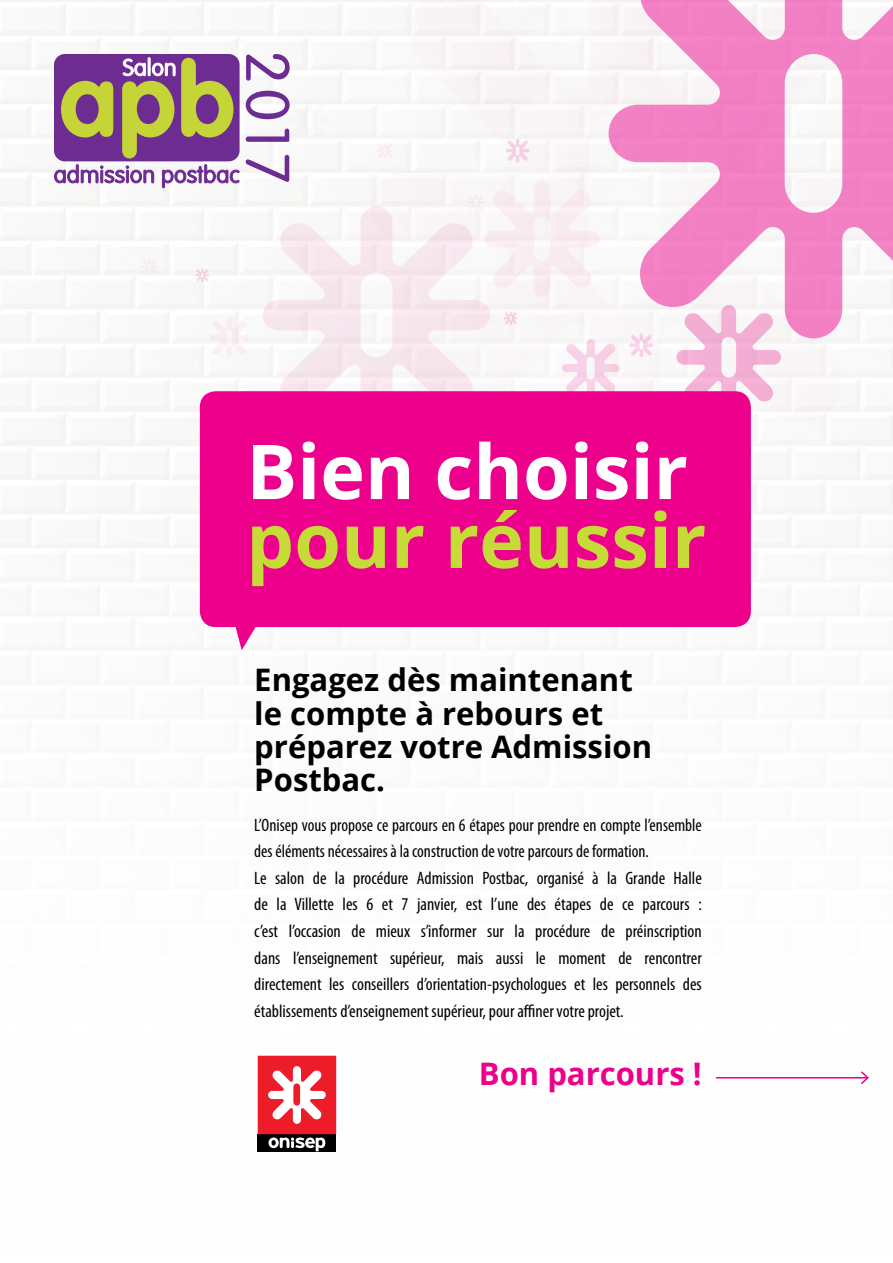
<style>
.page{position:relative;width:893px;height:1263px;background:#fff}
.page>*{position:absolute;margin:0;border:0;box-sizing:border-box;transform-origin:0 0}
.t1{font:700 75.75px "Open Sans";color:#fff}
.t2{font:700 75.75px "Open Sans";color:#c6da38}
.t3{font:700 31.05px/33.3px "Open Sans";color:#000}
.t4{font:700 31.05px "Open Sans";color:#ec008c}
.t5{font:condensed 18px/26.5px "Myriad Pro";color:#000}
</style>
<div class="page">
<img style="left:0;top:0;width:876px;height:1152px">
<svg style="left:314px;top:0;width:116px;height:207px"></svg>
<svg style="left:430px;top:194px;width:463px;height:418px"></svg>
<svg style="left:263px;top:207px;width:227px;height:184px;fill:#f7eaf1"></svg>
<svg style="left:490px;top:194px;width:303px;height:226px"></svg>
<div style="left:386px;top:0;width:223px;height:194px;background:#f9f6f7"></div>
<svg style="left:504px;top:311px;width:14px;height:14px"></svg>
<svg style="left:195px;top:268px;width:14px;height:14px"></svg>
<svg style="left:629px;top:338px;width:24px;height:19px"></svg>
<svg style="left:506px;top:139px;width:24px;height:24px"></svg>
<svg style="left:210px;top:318px;width:39px;height:39px"></svg>
<svg style="left:141px;top:258px;width:17px;height:17px"></svg>
<svg style="left:376px;top:142px;width:17px;height:17px"></svg>
<svg style="left:467px;top:181px;width:133px;height:116px"></svg>
<svg style="left:562px;top:339px;width:58px;height:52px"></svg>
<svg style="left:609px;top:0;width:284px;height:338px;fill:#f482c6"></svg>
<svg style="left:676px;top:305px;width:105px;height:105px"></svg>
<div style="left:54px;top:54px;width:186px;height:107px;background:#6d2c91;border-radius:11px"></div>
<svg style="left:61px;top:81px;width:52px;height:56px"></svg>
<svg style="left:54px;top:164px;width:100px;height:19px"></svg>
<svg style="left:162px;top:164px;width:78px;height:24px"></svg>
<svg style="left:122px;top:57px;width:111px;height:101px"></svg>
<svg style="left:246px;top:54px;width:44px;height:27px"></svg>
<svg style="left:246px;top:91px;width:82px;height:51px"></svg>
<svg style="left:246px;top:155px;width:43px;height:27px"></svg>
<div style="left:258px;top:1134px;width:78px;height:17px;background:#000"></div>
<div style="left:258px;top:1056px;width:78px;height:78px;background:#ed1c29"></div>
<svg style="left:268px;top:1066px;width:58px;height:58px"></svg>
<svg style="left:269px;top:1137px;width:56px;height:14px"></svg>
<svg style="left:200px;top:391px;width:551px;height:259px;fill:#ec008c"></svg>
<hr style="left:716px;top:1077px;width:152px;height:1px;background:#ec008c">
<svg style="left:860px;top:1070px;width:10px;height:15px"></svg>
<h1 class="t1" style="left:246px;top:418px;width:443px">Bien choisir</h1>
<h1 class="t2" style="left:246px;top:487px;width:461px">pour réussir</h1>
<h2 class="t3" style="left:254px;top:663px;width:399px">Engagez dès maintenant le compte à rebours et préparez votre Admission<br>Postbac.</h2>
<p class="t5" style="left:254px;top:812px;width:449px">L’Onisep vous propose ce parcours en 6 étapes pour prendre en compte l’ensemble des éléments nécessaires à la construction de votre parcours de formation.<br>Le salon de la procédure Admission Postbac, organisé à la Grande Halle de la Villette les 6 et 7 janvier, est l’une des étapes de ce parcours : c’est l’occasion de mieux s’informer sur la procédure de préinscription dans l’enseignement supérieur, mais aussi le moment de rencontrer directement les conseillers d’orientation-psychologues et les personnels des établissements d’enseignement supérieur, pour affiner votre projet.</p>
<h2 class="t4" style="left:479px;top:1052px;width:224px">Bon parcours !</h2>
</div>
